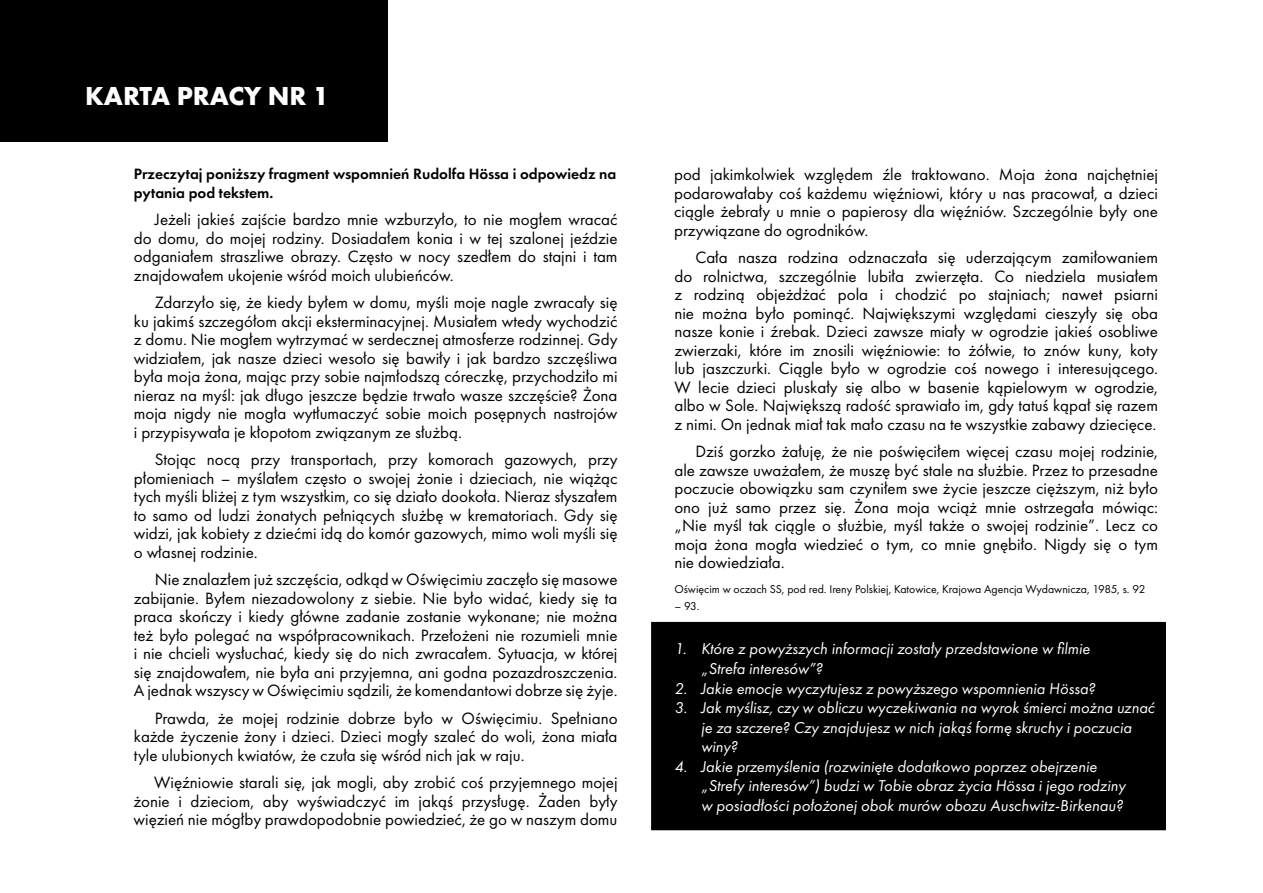
<style>
.page{position:relative;width:1263px;height:893px;background:#fff}
.page>*{position:absolute;margin:0;border:0;box-sizing:border-box;transform-origin:0 0}
.t1{font:700 27px "Futura PT";color:#fff}
.t2{font:16.95px/18.5px "Futura PT";color:#000;text-align:justify}
.t3{font:italic 16.5px "Futura PT";color:#fff}
.t4{font:italic 16.2px/19.5px "Futura PT";color:#fff}
.t5{font:600 15.45px/18.6px "Futura PT";color:#000}
.t6{font:11.85px "Futura PT";color:#000}
</style>
<div class="page">
<div style="left:652px;top:623px;width:513px;height:206px;background:#000"></div>
<div style="left:651px;top:622px;width:515px;height:208px;border:2px solid #000"></div>
<div style="left:0;top:0;width:388px;height:141px;background:#000"></div>
<h1 class="t1" style="left:85px;top:78px;width:245px">KARTA PRACY NR 1</h1>
<p class="t5" style="left:134px;top:164px;width:484px">Przeczytaj poniższy fragment wspomnień Rudolfa Hössa i odpowiedz na pytania pod tekstem.</p>
<p class="t2" style="left:134px;top:210px;width:485px;text-indent:21px">Jeżeli jakieś zajście bardzo mnie wzburzyło, to nie mogłem wracać do domu, do mojej rodziny. Dosiadałem konia i w tej szalonej jeździe odganiałem straszliwe obrazy. Często w nocy szedłem do stajni i tam znajdowałem ukojenie wśród moich ulubieńców.</p>
<p class="t2" style="left:134px;top:293px;width:485px;text-indent:21px">Zdarzyło się, że kiedy byłem w domu, myśli moje nagle zwracały się ku jakimś szczegółom akcji eksterminacyjnej. Musiałem wtedy wychodzić z domu. Nie mogłem wytrzymać w serdecznej atmosferze rodzinnej. Gdy widziałem, jak nasze dzieci wesoło się bawiły i jak bardzo szczęśliwa była moja żona, mając przy sobie najmłodszą córeczkę, przychodziło mi nieraz na myśl: jak długo jeszcze będzie trwało wasze szczęście? Żona moja nigdy nie mogła wytłumaczyć sobie moich posępnych nastrojów i przypisywała je kłopotom związanym ze służbą.</p>
<p class="t2" style="left:134px;top:450px;width:485px;text-indent:21px">Stojąc nocą przy transportach, przy komorach gazowych, przy płomieniach – myślałem często o swojej żonie i dzieciach, nie wiążąc tych myśli bliżej z tym wszystkim, co się działo dookoła. Nieraz słyszałem to samo od ludzi żonatych pełniących służbę w krematoriach. Gdy się widzi, jak kobiety z dziećmi idą do komór gazowych, mimo woli myśli się o własnej rodzinie.</p>
<p class="t2" style="left:134px;top:570px;width:485px;text-indent:21px">Nie znalazłem już szczęścia, odkąd w Oświęcimiu zaczęło się masowe zabijanie. Byłem niezadowolony z siebie. Nie było widać, kiedy się ta praca skończy i kiedy główne zadanie zostanie wykonane; nie można też było polegać na współpracownikach. Przełożeni nie rozumieli mnie i nie chcieli wysłuchać, kiedy się do nich zwracałem. Sytuacja, w której się znajdowałem, nie była ani przyjemna, ani godna pozazdroszczenia.<br>A jednak wszyscy w Oświęcimiu sądzili, że komendantowi dobrze się żyje.</p>
<p class="t2" style="left:134px;top:709px;width:485px;text-indent:21px">Prawda, że mojej rodzinie dobrze było w Oświęcimiu. Spełniano każde życzenie żony i dzieci. Dzieci mogły szaleć do woli, żona miała tyle ulubionych kwiatów, że czuła się wśród nich jak w raju.</p>
<p class="t2" style="left:134px;top:773px;width:486px;text-indent:21px">Więźniowie starali się, jak mogli, aby zrobić coś przyjemnego mojej żonie i dzieciom, aby wyświadczyć im jakąś przysługę. Żaden były więzień nie mógłby prawdopodobnie powiedzieć, że go w naszym domu</p>
<p class="t2" style="left:674px;top:165px;width:486px">pod jakimkolwiek względem źle traktowano. Moja żona najchętniej podarowałaby coś każdemu więźniowi, który u nas pracował, a dzieci ciągle żebrały u mnie o papierosy dla więźniów. Szczególnie były one przywiązane do ogrodników.</p>
<p class="t2" style="left:674px;top:248px;width:485px;text-indent:21px">Cała nasza rodzina odznaczała się uderzającym zamiłowaniem do rolnictwa, szczególnie lubiła zwierzęta. Co niedziela musiałem z rodziną objeżdżać pola i chodzić po stajniach; nawet psiarni nie można było pominąć. Największymi względami cieszyły się oba nasze konie i źrebak. Dzieci zawsze miały w ogrodzie jakieś osobliwe zwierzaki, które im znosili więźniowie: to żółwie, to znów kuny, koty lub jaszczurki. Ciągle było w ogrodzie coś nowego i interesującego.<br>W lecie dzieci pluskały się albo w basenie kąpielowym w ogrodzie, albo w Sole. Największą radość sprawiało im, gdy tatuś kąpał się razem z nimi. On jednak miał tak mało czasu na te wszystkie zabawy dziecięce.</p>
<p class="t2" style="left:674px;top:442px;width:485px;text-indent:21px">Dziś gorzko żałuję, że nie poświęciłem więcej czasu mojej rodzinie, ale zawsze uważałem, że muszę być stale na służbie. Przez to przesadne poczucie obowiązku sam czyniłem swe życie jeszcze cięższym, niż było ono już samo przez się. Żona moja wciąż mnie ostrzegała mówiąc: „Nie myśl tak ciągle o służbie, myśl także o swojej rodzinie”. Lecz co moja żona mogła wiedzieć o tym, co mnie gnębiło. Nigdy się o tym nie dowiedziała.</p>
<p class="t6" style="left:674px;top:582px;width:472px">Oświęcim w oczach SS, pod red. Ireny Polskiej, Katowice, Krajowa Agencja Wydawnicza, 1985, s. 92</p>
<p class="t6" style="left:674px;top:599px;width:27px">– 93.</p>
<p class="t4" style="left:701px;top:639px;width:390px;text-indent:-27px">1. Które z powyższych informacji zostały przedstawione w filmie „Strefa interesów”?</p>
<p class="t4" style="left:674px;top:678px;width:422px">2. Jakie emocje wyczytujesz z powyższego wspomnienia Hössa?</p>
<p class="t4" style="left:701px;top:698px;width:455px;text-indent:-27px">3. Jak myślisz, czy w obliczu wyczekiwania na wyrok śmierci można uznać je za szczere? Czy znajdujesz w nich jakąś formę skruchy i poczucia winy?</p>
<p class="t4" style="left:701px;top:756px;width:426px;text-indent:-27px">4. Jakie przemyślenia (rozwinięte dodatkowo poprzez obejrzenie „Strefy interesów”) budzi w Tobie obraz życia Hössa i jego rodziny</p>
<p class="t3" style="left:701px;top:796px;width:424px">w posiadłości położonej obok murów obozu Auschwitz-Birkenau?</p>
</div>
